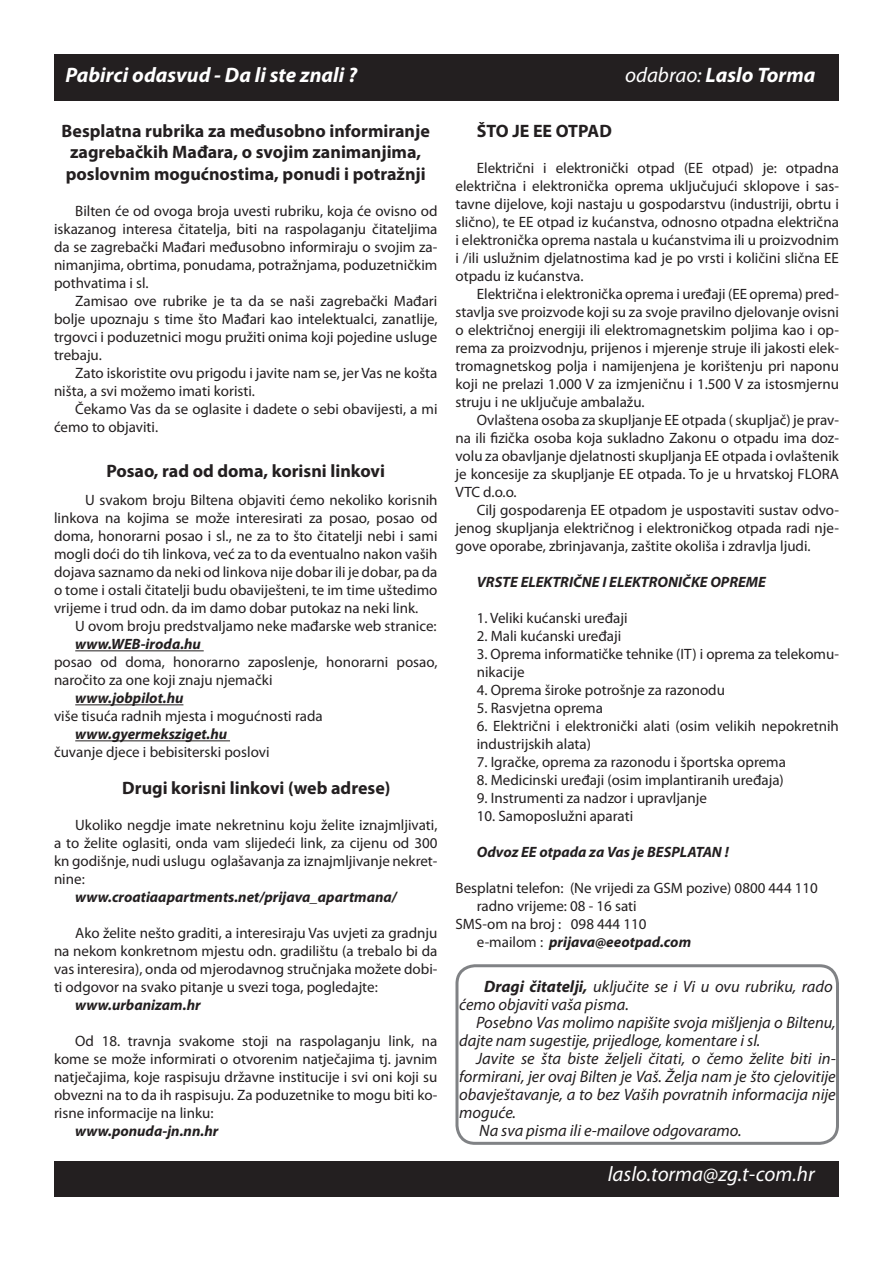
<style>
.page{position:relative;width:893px;height:1263px;background:#fff}
.page>*{position:absolute;margin:0;border:0;box-sizing:border-box;transform-origin:0 0}
.t1{font:italic 700 21px "Myriad Pro";color:#fff}
.t2{font:italic 21px "Myriad Pro";color:#fff}
.t3{font:700 18px/21.6px "Myriad Pro";color:#231f20}
.t4{font:italic 16.5px/18px "Myriad Pro";color:#231f20}
.t5{font:15px/18px "Myriad Pro";color:#231f20;text-align:justify}
.t6{font:italic 700 15px "Myriad Pro";color:#231f20}
.s1{font-weight:400}
.s2{font-weight:400;font-style:normal}
.s3{font-weight:700}
</style>
<div class="page">
<hr style="left:75px;top:650px;width:129px;height:1px;background:#231f20">
<hr style="left:75px;top:704px;width:108px;height:1px;background:#231f20">
<hr style="left:75px;top:740px;width:155px;height:1px;background:#231f20">
<div style="left:54px;top:54px;width:785px;height:47px;background:#231f20"></div>
<div style="left:54px;top:1161px;width:785px;height:35px;background:#231f20"></div>
<svg style="left:455px;top:964px;width:384px;height:179px"></svg>
<h1 class="t1" style="left:65px;top:63px;width:293px">Pabirci odasvud - Da li ste znali ?</h1>
<h1 class="t1" style="left:625px;top:63px;width:192px"><span class="s1">odabrao:</span> Laslo Torma</h1>
<p class="t3" style="left:62px;top:120px;width:370px">Besplatna rubrika za međusobno informiranje zagrebačkih Mađara, o svojim zanimanjima, poslovnim mogućnostima, ponudi i potražnji</p>
<p class="t5" style="left:54px;top:202px;width:385px;text-indent:21px">Bilten će od ovoga broja uvesti rubriku, koja će ovisno od iskazanog interesa čitatelja, biti na raspolaganju čitateljima da se zagrebački Mađari međusobno informiraju o svojim za&shy;nimanjima, obrtima, ponudama, potražnjama, poduzetničkim pothvatima i sl.</p>
<p class="t5" style="left:54px;top:292px;width:385px;text-indent:21px">Zamisao ove rubrike je ta da se naši zagrebački Mađari bolje upoznaju s time što Mađari kao intelektualci, zanatlije, trgovci i poduzetnici mogu pružiti onima koji pojedine usluge trebaju.</p>
<p class="t5" style="left:54px;top:364px;width:385px;text-indent:21px">Zato iskoristite ovu prigodu i javite nam se, jer Vas ne košta ništa, a svi možemo imati koristi.</p>
<p class="t5" style="left:54px;top:400px;width:385px;text-indent:21px">Čekamo Vas da se oglasite i dadete o sebi obavijesti, a mi ćemo to objaviti.</p>
<p class="t3" style="left:106px;top:460px;width:280px">Posao, rad od doma, korisni linkovi</p>
<p class="t5" style="left:54px;top:492px;width:385px;text-indent:31px">U svakom broju Biltena objaviti ćemo nekoliko korisnih linkova na kojima se može interesirati za posao, posao od doma, honorarni posao i sl., ne za to što čitatelji nebi i sami mogli doći do tih linkova, već za to da eventualno nakon vaših dojava saznamo da neki od linkova nije dobar ili je dobar, pa da o tome i ostali čitatelji budu obaviješteni, te im time uštedimo vrijeme i trud odn. da im damo dobar putokaz na neki link.</p>
<p class="t5" style="left:75px;top:618px;width:363px">U ovom broju predstvaljamo neke mađarske web stranice:</p>
<p class="t6" style="left:75px;top:636px;width:127px">www.WEB-iroda.hu</p>
<p class="t5" style="left:54px;top:654px;width:385px">posao od doma, honorarno zaposlenje, honorarni posao, naročito za one koji znaju njemački</p>
<p class="t6" style="left:75px;top:690px;width:110px">www.jobpilot.hu</p>
<p class="t5" style="left:54px;top:708px;width:270px">više tisuća radnih mjesta i mogućnosti rada</p>
<p class="t6" style="left:75px;top:726px;width:153px">www.gyermeksziget.hu</p>
<p class="t5" style="left:54px;top:744px;width:217px">čuvanje djece i bebisiterski poslovi</p>
<p class="t3" style="left:122px;top:777px;width:270px">Drugi korisni linkovi (web adrese)</p>
<p class="t5" style="left:54px;top:816px;width:385px;text-indent:21px">Ukoliko negdje imate nekretninu koju želite iznajmljivati, a to želite oglasiti, onda vam slijedeći link, za cijenu od 300 kn godišnje, nudi uslugu oglašavanja za iznajmljivanje nekret&shy;nine:</p>
<p class="t6" style="left:75px;top:888px;width:323px">www.croatiaapartments.net/prijava_apartmana/</p>
<p class="t5" style="left:54px;top:924px;width:385px;text-indent:21px">Ako želite nešto graditi, a interesiraju Vas uvjeti za gradnju na nekom konkretnom mjestu odn. gradilištu (a trebalo bi da vas interesira), onda od mjerodavnog stručnjaka možete dobi&shy;ti odgovor na svako pitanje u svezi toga, pogledajte:</p>
<p class="t6" style="left:75px;top:996px;width:127px">www.urbanizam.hr</p>
<p class="t5" style="left:54px;top:1032px;width:385px;text-indent:21px">Od 18. travnja svakome stoji na raspolaganju link, na kome se može informirati o otvorenim natječajima tj. javnim natječajima, koje raspisuju državne institucije i svi oni koji su obvezni na to da ih raspisuju. Za poduzetnike to mogu biti ko&shy;risne informacije na linku:</p>
<p class="t6" style="left:75px;top:1122px;width:145px">www.ponuda-jn.nn.hr</p>
<p class="t3" style="left:477px;top:120px;width:137px">ŠTO JE EE OTPAD</p>
<p class="t5" style="left:455px;top:159px;width:385px;text-indent:21px">Električni i elektronički otpad (EE otpad) je: otpadna električna i elektronička oprema uključujući sklopove i sas&shy;tavne dijelove, koji nastaju u gospodarstvu (industriji, obrtu i slično), te EE otpad iz kućanstva, odnosno otpadna električna i elektronička oprema nastala u kućanstvima ili u proizvodnim i /ili uslužnim djelatnostima kad je po vrsti i količini slična EE otpadu iz kućanstva.</p>
<p class="t5" style="left:455px;top:285px;width:385px;text-indent:21px">Električna i elektronička oprema i uređaji (EE oprema) pred&shy;stavlja sve proizvode koji su za svoje pravilno djelovanje ovisni o električnoj energiji ili elektromagnetskim poljima kao i op&shy;rema za proizvodnju, prijenos i mjerenje struje ili jakosti elek&shy;tromagnetskog polja i namijenjena je korištenju pri naponu koji ne prelazi 1.000 V za izmjeničnu i 1.500 V za istosmjernu struju i ne uključuje ambalažu.</p>
<p class="t5" style="left:455px;top:411px;width:385px;text-indent:21px">Ovlaštena osoba za skupljanje EE otpada ( skupljač) je prav&shy;na ili fizička osoba koja sukladno Zakonu o otpadu ima doz&shy;volu za obavljanje djelatnosti skupljanja EE otpada i ovlaštenik je koncesije za skupljanje EE otpada. To je u hrvatskoj FLORA VTC d.o.o.</p>
<p class="t5" style="left:455px;top:501px;width:385px;text-indent:21px">Cilj gospodarenja EE otpadom je uspostaviti sustav odvo&shy;jenog skupljanja električnog i elektroničkog otpada radi nje&shy;gove oporabe, zbrinjavanja, zaštite okoliša i zdravlja ljudi.</p>
<p class="t6" style="left:477px;top:573px;width:291px">VRSTE ELEKTRIČNE I ELEKTRONIČKE OPREME</p>
<p class="t5" style="left:477px;top:609px;width:152px">1. Veliki kućanski uređaji</p>
<p class="t5" style="left:477px;top:627px;width:146px">2. Mali kućanski uređaji</p>
<p class="t5" style="left:477px;top:645px;width:364px">3. Oprema informatičke tehnike (IT) i oprema za telekomu&shy;nikacije</p>
<p class="t5" style="left:477px;top:681px;width:250px">4. Oprema široke potrošnje za razonodu</p>
<p class="t5" style="left:477px;top:699px;width:128px">5. Rasvjetna oprema</p>
<p class="t5" style="left:477px;top:717px;width:364px">6. Električni i elektronički alati (osim velikih nepokretnih industrijskih alata)</p>
<p class="t5" style="left:477px;top:753px;width:311px">7. Igračke, oprema za razonodu i športska oprema</p>
<p class="t5" style="left:477px;top:771px;width:309px">8. Medicinski uređaji (osim implantiranih uređaja)</p>
<p class="t5" style="left:477px;top:789px;width:232px">9. Instrumenti za nadzor i upravljanje</p>
<p class="t5" style="left:477px;top:807px;width:158px">10. Samoposlužni aparati</p>
<p class="t6" style="left:477px;top:843px;width:253px">Odvoz EE otpada za Vas je BESPLATAN !</p>
<p class="t5" style="left:455px;top:879px;width:364px">Besplatni telefon: (Ne vrijedi za GSM pozive) 0800 444 110</p>
<p class="t5" style="left:477px;top:897px;width:161px">radno vrijeme: 08 - 16 sati</p>
<p class="t5" style="left:455px;top:915px;width:193px">SMS-om na broj : 098 444 110</p>
<p class="t6" style="left:477px;top:933px;width:216px"><span class="s2">e-mailom :</span> prijava@eeotpad.com</p>
<p class="t4" style="left:459px;top:978px;width:375px;text-indent:25px"><span class="s3">Dragi čitatelji,</span> uključite se i Vi u ovu rubriku, rado ćemo objaviti vaša pisma.</p>
<p class="t4" style="left:459px;top:1014px;width:378px;text-indent:17px">Posebno Vas molimo napišite svoja mišljenja o Biltenu, dajte nam sugestije, prijedloge, komentare i sl.</p>
<p class="t4" style="left:476px;top:1050px;width:361px">Javite se šta biste željeli čitati, o čemo želite biti in-</p>
<p class="t4" style="left:459px;top:1068px;width:378px">formirani, jer ovaj Bilten je Vaš. Želja nam je što cjelovitije</p>
<p class="t4" style="left:459px;top:1086px;width:378px">obavještavanje, a to bez Vaših povratnih informacija nije</p>
<p class="t4" style="left:459px;top:1104px;width:58px">moguće.</p>
<p class="t4" style="left:479px;top:1122px;width:264px">Na sva pisma ili e-mailove odgovaramo.</p>
<h1 class="t2" style="left:608px;top:1162px;width:208px">laslo.torma@zg.t-com.hr</h1>
</div>
